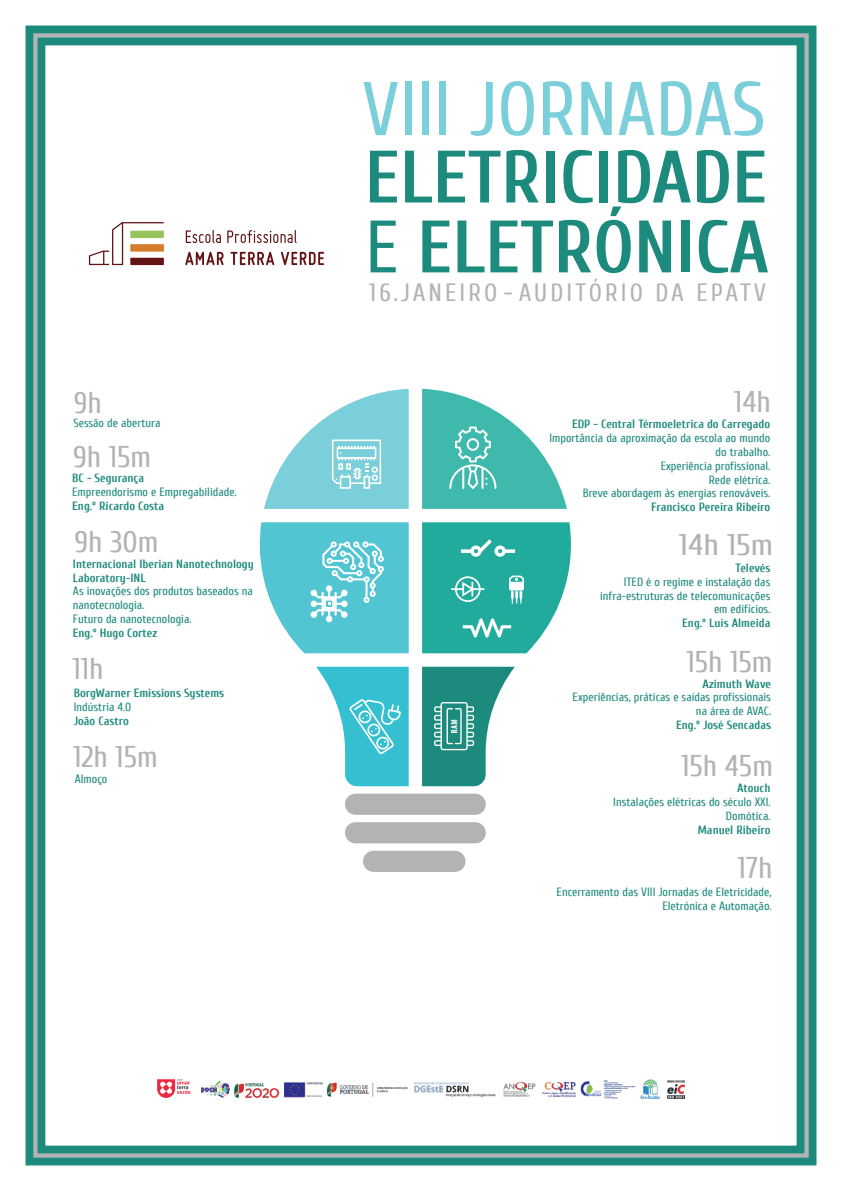
<style>
.page{position:relative;width:842px;height:1191px;background:#fff}
.page>*{position:absolute;margin:0;border:0;box-sizing:border-box;transform-origin:0 0}
.t1{font:76px "Cuprum";color:#7bcfda}
.t2{font:700 74px/69.9px "Cuprum";color:#1c8a7c}
.t3{font:30px "Cuprum";color:#b1b3b4}
.t4{font:30px "Cuprum";color:#b1b3b4;scale:1.08 1}
.t5{font:25px "Cuprum";letter-spacing:.125em;color:#b1b3b4}
.t6{font:12px/13.8px "Cuprum";color:#1c8a7c;text-align:right}
.t7{font:700 12px/13.9px "Cuprum";color:#1c8a7c}
.s1{font-weight:400}
</style>
<div class="page">
<img style="left:202px;top:1079px;width:483px;height:19px">
<svg style="left:157px;top:1079px;width:34px;height:19px"></svg>
<div style="left:345px;top:793px;width:141px;height:22px;background:#b1b3b4;border-radius:11px"></div>
<div style="left:345px;top:822px;width:141px;height:21px;background:#b1b3b4;border-radius:11px"></div>
<div style="left:363px;top:850px;width:102px;height:22px;background:#b1b3b4;border-radius:11px"></div>
<svg style="left:260px;top:522px;width:149px;height:131px"></svg>
<svg style="left:422px;top:389px;width:145px;height:120px"></svg>
<svg style="left:422px;top:667px;width:93px;height:119px"></svg>
<svg style="left:422px;top:522px;width:149px;height:131px"></svg>
<svg style="left:316px;top:667px;width:93px;height:119px"></svg>
<svg style="left:264px;top:389px;width:145px;height:120px"></svg>
<svg style="left:186px;top:230px;width:35px;height:13px"></svg>
<svg style="left:227px;top:230px;width:70px;height:13px"></svg>
<svg style="left:185px;top:252px;width:39px;height:13px"></svg>
<svg style="left:230px;top:252px;width:44px;height:13px"></svg>
<svg style="left:281px;top:252px;width:43px;height:13px"></svg>
<svg style="left:89px;top:222px;width:75px;height:43px"></svg>
<div style="left:26px;top:26px;width:790px;height:1139px;border:20px solid #1c8a7c"></div>
<div style="left:33px;top:33px;width:776px;height:1124px;border:4px solid #b1b3b4"></div>
<h3 class="t3" style="left:74px;top:386px;width:30px">9h</h3>
<p class="t6" style="left:73px;top:416px;width:89px">Sessão de abertura</p>
<h3 class="t3" style="left:73px;top:440px;width:80px">9h 15m</h3>
<p class="t7" style="left:72px;top:471px;width:73px">BC - Segurança</p>
<p class="t6" style="left:72px;top:485px;width:166px">Empreendorismo e Empregabilidade.</p>
<p class="t7" style="left:72px;top:498px;width:93px">Eng.º Ricardo Costa</p>
<h3 class="t3" style="left:74px;top:525px;width:85px">9h 30m</h3>
<p class="t7" style="left:73px;top:557px;width:182px">Internacional Iberian Nanotechnology<br>Laboratory-INL</p>
<p class="t6" style="left:73px;top:584px;width:182px;text-align:left">As inovações dos produtos baseados na nanotecnologia.<br>Futuro da nanotecnologia.</p>
<p class="t7" style="left:73px;top:626px;width:86px">Eng.º Hugo Cortez</p>
<h3 class="t3" style="left:72px;top:653px;width:33px">11h</h3>
<p class="t7" style="left:74px;top:686px;width:152px">BorgWarner Emissions Systems</p>
<p class="t6" style="left:74px;top:700px;width:59px">Indústria 4.0</p>
<p class="t7" style="left:74px;top:713px;width:57px">João Castro</p>
<h3 class="t3" style="left:73px;top:740px;width:86px">12h 15m</h3>
<p class="t6" style="left:75px;top:771px;width:34px">Almoço</p>
<h1 class="t1" style="left:362px;top:67px;width:405px">VIII JORNADAS</h1>
<h2 class="t2" style="left:365px;top:142px;width:406px">ELETRICIDADE<br><span class="s1">E</span> ELETRÓNICA</h2>
<h3 class="t5" style="left:369px;top:278px;width:398px">16.JANEIRO - AUDITÓRIO DA EPATV</h3>
<h3 class="t3" style="left:734px;top:385px;width:38px">14h</h3>
<p class="t7" style="left:572px;top:417px;width:200px">EDP - Central Térmoeletrica do Carregado</p>
<p class="t6" style="left:549px;top:431px;width:222px">Importância da aproximação da escola ao mundo do trabalho.<br>Experiência profissional.<br>Rede elétrica.<br>Breve abordagem às energias renováveis.</p>
<p class="t7" style="left:651px;top:500px;width:121px">Francisco Pereira Ribeiro</p>
<h3 class="t4" style="left:679px;top:528px;width:89px">14h 15m</h3>
<p class="t7" style="left:735px;top:561px;width:36px">Televés</p>
<p class="t6" style="left:600px;top:575px;width:172px">ITED é o regime e instalação das infra-estruturas de telecomunicações em edifícios.</p>
<p class="t7" style="left:682px;top:616px;width:90px">Eng.º Luís Almeida</p>
<h3 class="t3" style="left:686px;top:645px;width:88px">15h 15m</h3>
<p class="t7" style="left:702px;top:676px;width:70px">Azimuth Wave</p>
<p class="t6" style="left:573px;top:690px;width:200px">Experiências, práticas e saídas profissionais na área de AVAC.</p>
<p class="t7" style="left:676px;top:718px;width:96px">Eng.º José Sencadas</p>
<h3 class="t3" style="left:681px;top:749px;width:93px">15h 45m</h3>
<p class="t7" style="left:737px;top:781px;width:35px">Atouch</p>
<p class="t6" style="left:613px;top:795px;width:159px">Instalações elétricas do século XXI.<br>Domótica.</p>
<p class="t7" style="left:698px;top:822px;width:74px">Manuel Ribeiro</p>
<h3 class="t3" style="left:737px;top:851px;width:37px">17h</h3>
<p class="t6" style="left:557px;top:885px;width:216px">Encerramento das VIII Jornadas de Eletricidade,<br>Eletrónica e Automação.</p>
</div>
